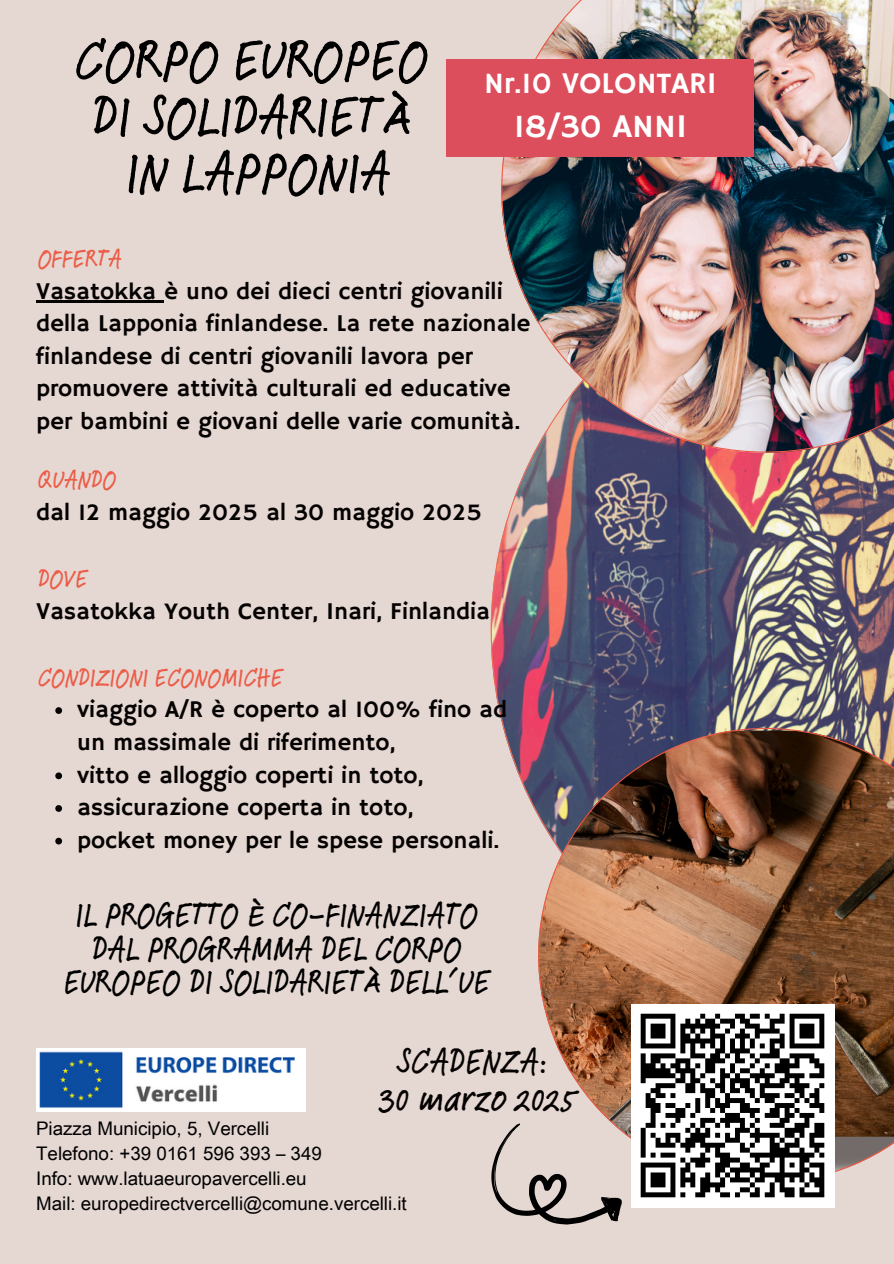
<style>
.page{position:relative;width:894px;height:1264px;background:#fff}
.page>*{position:absolute;margin:0;border:0;box-sizing:border-box;transform-origin:0 0}
.t1{font:500 60px/56.2px "Feltpen Com";color:#000;text-align:center}
.t2{font:500 37.5px/37.2px "Feltpen Com";color:#050202;text-align:center}
.t3{font:500 36px/33.8px "Feltpen Com";color:#000;text-align:center}
.t4{font:33px "Hammersmith One";color:#fff}
.t5{font:30px "Hammersmith One";color:#fff}
.t6{font:500 27px "Feltpen Com";color:#ec5c47}
.t7{font:24px/32.7px "Hammersmith One";color:#050202}
.t8{font:18.75px "Arial Unicode MS";color:#000}
</style>
<div class="page">
<div style="left:0;top:0;width:893px;height:1263px;background:#e5d7d2"></div>
<img style="left:490px;top:452px;width:403px;height:364px">
<img style="left:538px;top:728px;width:355px;height:454px">
<div style="left:630px;top:1003px;width:204px;height:204px;background:#fff"></div>
<svg style="left:640px;top:1013px;width:185px;height:185px"></svg>
<img style="left:501px;top:0;width:392px;height:452px">
<svg style="left:491px;top:1123px;width:130px;height:101px"></svg>
<div style="left:446px;top:60px;width:307px;height:97px;background:#dc4e5c"></div>
<img style="left:36px;top:1048px;width:269px;height:63px">
<hr style="left:36px;top:301px;width:120px;height:2px;background:#050202">
<svg style="left:156px;top:301px;width:8px;height:2px"></svg>
<svg style="left:55px;top:707px;width:7px;height:7px"></svg>
<svg style="left:55px;top:772px;width:7px;height:7px"></svg>
<svg style="left:55px;top:805px;width:7px;height:6px"></svg>
<svg style="left:55px;top:837px;width:7px;height:7px"></svg>
<h6 class="t1" style="left:74px;top:32px;width:355px">CORPO EUROPEO<br>DI SOLIDARIETÀ<br>IN LAPPONIA</h6>
<h1 class="t5" style="left:484px;top:66px;width:234px">Nr.10 VOLONTARI</h1>
<h1 class="t4" style="left:513px;top:107px;width:175px">18/30 ANNI</h1>
<p class="t6" style="left:38px;top:240px;width:85px">OFFERTA</p>
<p class="t7" style="left:36px;top:275px;width:496px">Vasatokka è uno dei dieci centri giovanili della Lapponia finlandese. La rete nazionale finlandese di centri giovanili lavora per promuovere attività culturali ed educative per bambini e giovani delle varie comunità.</p>
<p class="t6" style="left:38px;top:461px;width:80px">QUANDO</p>
<p class="t7" style="left:36px;top:497px;width:447px">dal 12 maggio 2025 al 30 maggio 2025</p>
<p class="t6" style="left:38px;top:560px;width:51px">DOVE</p>
<p class="t7" style="left:36px;top:595px;width:455px">Vasatokka Youth Center, Inari, Finlandia</p>
<p class="t6" style="left:38px;top:659px;width:247px">CONDIZIONI ECONOMICHE</p>
<p class="t7" style="left:77px;top:694px;width:431px">viaggio A/R è coperto al 100% fino ad un massimale di riferimento,</p>
<p class="t7" style="left:77px;top:759px;width:348px">vitto e alloggio coperti in toto,</p>
<p class="t7" style="left:77px;top:792px;width:338px">assicurazione coperta in toto,</p>
<h2 class="t7" style="left:77px;top:825px;width:424px">pocket money per le spese personali.</h2>
<p class="t3" style="left:63px;top:897px;width:428px">IL PROGETTO È CO-FINANZIATO<br>DAL PROGRAMMA DEL CORPO<br>EUROPEO DI SOLIDARIETÀ DELL’UE</p>
<h3 class="t2" style="left:378px;top:1042px;width:199px">SCADENZA:<br>30 marzo 2025</h3>
<p class="t8" style="left:36px;top:1115px;width:234px">Piazza Municipio, 5, Vercelli</p>
<h6 class="t8" style="left:36px;top:1140px;width:287px">Telefono: +39 0161 596 393 – 349</h6>
<p class="t8" style="left:36px;top:1164px;width:272px">Info: www.latuaeuropavercelli.eu</p>
<h6 class="t8" style="left:36px;top:1189px;width:372px">Mail: europedirectvercelli@comune.vercelli.it</h6>
</div>
